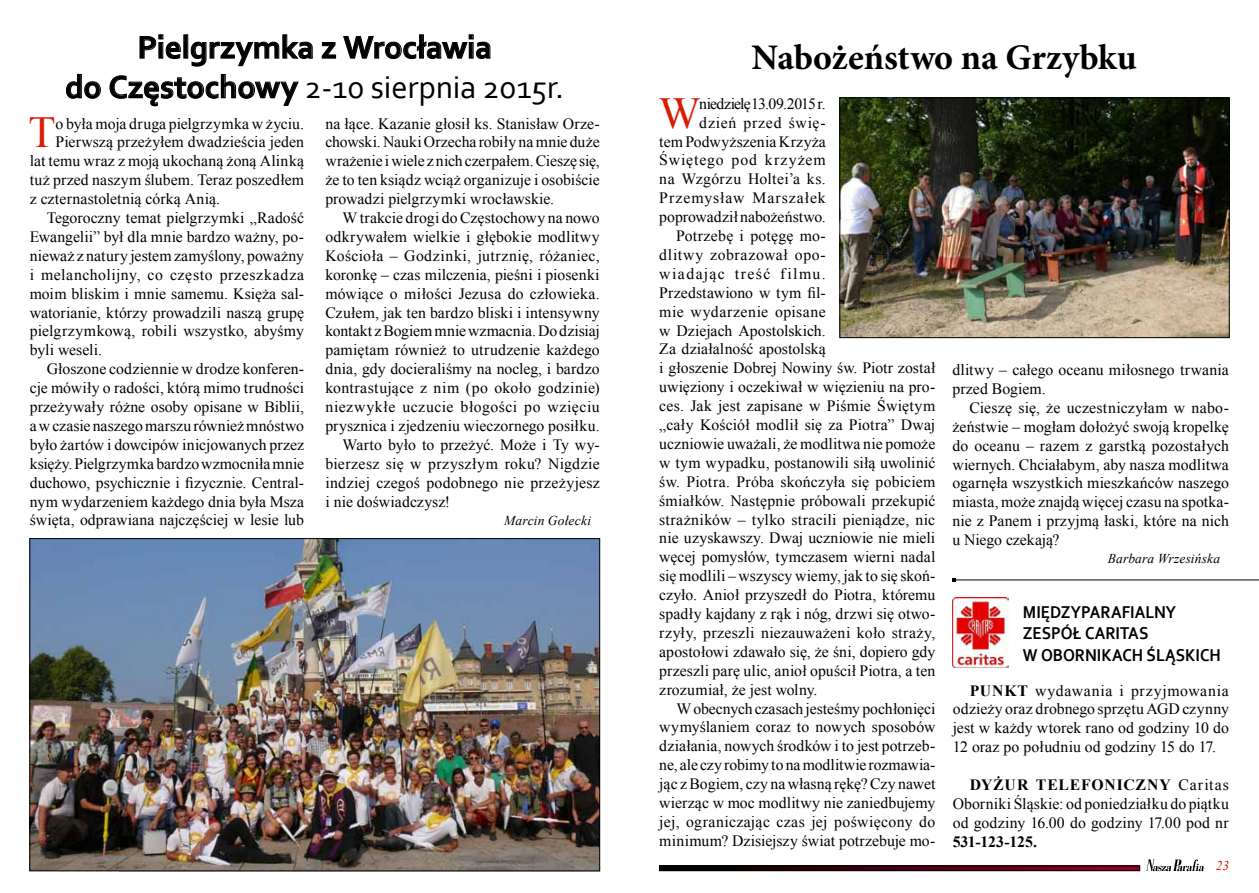
<style>
.page{position:relative;width:1259px;height:893px;background:#fff}
.page>*{position:absolute;margin:0;border:0;box-sizing:border-box;transform-origin:0 0}
.t1{font:44.25px "Times New Roman";color:#d81d02}
.t2{font:700 36px "Minion Pro";letter-spacing:-.005em;color:#000}
.t3{font:700 33px/39.6px "Corbel";letter-spacing:-.005em;color:#000;text-align:center}
.t4{font:700 18px/21.6px "Corbel";color:#000;scale:.9 1}
.t5{font:15.75px/18.9px "Times New Roman";letter-spacing:.01em;color:#000;text-align:justify}
.t6{font:15.75px "Times New Roman";letter-spacing:.04em;color:#000}
.t7{font:15.75px "Times New Roman";letter-spacing:.03em;color:#000}
.t8{font:15.75px "Times New Roman";letter-spacing:-.045em;color:#000}
.t9{font:15.75px "Times New Roman";letter-spacing:.055em;color:#000}
.t10{font:15.75px "Times New Roman";letter-spacing:.095em;color:#000}
.t11{font:15.75px "Times New Roman";letter-spacing:.06em;color:#000}
.t12{font:15.75px "Times New Roman";letter-spacing:.05em;color:#000}
.t13{font:700 15.75px "Times New Roman";letter-spacing:-.005em;color:#000}
.t14{font:italic 13.5px "Times New Roman";letter-spacing:.01em;color:#000}
.t15{font:italic 13.5px "Times New Roman";color:#d81d02}
.s1{font-weight:400}
.s2{font-weight:700}
</style>
<div class="page">
<svg style="left:1146px;top:859px;width:57px;height:12px"></svg>
<svg style="left:661px;top:868px;width:477px;height:1px"></svg>
<div style="left:659px;top:866px;width:481px;height:5px;border:1px solid #000"></div>
<img style="left:952px;top:598px;width:56px;height:69px">
<hr style="left:954px;top:580px;width:305px;height:1px;background:#000">
<img style="left:31px;top:540px;width:567px;height:329px">
<svg style="left:139px;top:34px;width:42px;height:25px"></svg>
<svg style="left:190px;top:34px;width:123px;height:33px"></svg>
<svg style="left:321px;top:42px;width:15px;height:17px"></svg>
<svg style="left:343px;top:34px;width:148px;height:26px"></svg>
<svg style="left:66px;top:74px;width:35px;height:25px"></svg>
<svg style="left:109px;top:74px;width:190px;height:33px"></svg>
<img style="left:841px;top:99px;width:386px;height:237px">
<div style="left:839px;top:97px;width:390px;height:241px;border:1px solid #000"></div>
<h3 class="t3" style="left:65px;top:27px;width:500px">Pielgrzymka z Wrocławia<br>do Częstochowy <span class="s1">2-10 sierpnia 2015r.</span></h3>
<h1 class="t1" style="left:28px;top:103px;width:29px">T</h1>
<p class="t5" style="left:55px;top:114px;width:250px">o była moja druga pielgrzymka w życiu.</p>
<p class="t5" style="left:55px;top:132px;width:250px">Pierwszą przeżyłem dwadzieścia jeden</p>
<p class="t5" style="left:30px;top:151px;width:276px">lat temu wraz z moją ukochaną żoną Alinką</p>
<p class="t5" style="left:30px;top:170px;width:276px">tuż przed naszym ślubem. Teraz poszedłem</p>
<p class="t5" style="left:30px;top:189px;width:192px">z czternastoletnią córką Anią.</p>
<p class="t5" style="left:47px;top:208px;width:259px">Tegoroczny temat pielgrzymki „Radość</p>
<p class="t5" style="left:30px;top:227px;width:276px">Ewangelii” był dla mnie bardzo ważny, po-</p>
<p class="t5" style="left:30px;top:246px;width:276px">nieważ z natury jestem zamyślony, poważny</p>
<p class="t6" style="left:30px;top:264px;width:276px">i melancholijny, co często przeszkadza</p>
<p class="t5" style="left:30px;top:284px;width:276px">moim bliskim i mnie samemu. Księża sal-</p>
<p class="t5" style="left:30px;top:303px;width:276px">watorianie, którzy prowadzili naszą grupę</p>
<p class="t5" style="left:30px;top:321px;width:276px">pielgrzymkową, robili wszystko, abyśmy</p>
<p class="t5" style="left:30px;top:340px;width:74px">byli weseli.</p>
<p class="t5" style="left:47px;top:359px;width:259px">Głoszone codziennie w drodze konferen-</p>
<p class="t5" style="left:30px;top:378px;width:276px">cje mówiły o radości, którą mimo trudności</p>
<p class="t5" style="left:30px;top:397px;width:276px">przeżywały różne osoby opisane w Biblii,</p>
<p class="t5" style="left:30px;top:416px;width:276px">a w czasie naszego marszu również mnóstwo</p>
<p class="t5" style="left:30px;top:435px;width:276px">było żartów i dowcipów inicjowanych przez</p>
<p class="t5" style="left:30px;top:454px;width:276px">księży. Pielgrzymka bardzo wzmocniła mnie</p>
<p class="t5" style="left:30px;top:473px;width:276px">duchowo, psychicznie i fizycznie. Central-</p>
<p class="t5" style="left:30px;top:492px;width:276px">nym wydarzeniem każdego dnia była Msza</p>
<p class="t5" style="left:30px;top:510px;width:276px">święta, odprawiana najczęściej w lesie lub</p>
<p class="t5" style="left:325px;top:114px;width:276px">na łące. Kazanie głosił ks. Stanisław Orze&shy;chowski. Nauki Orzecha robiły na mnie duże wrażenie i wiele z nich czerpałem. Cieszę się, że to ten ksiądz wciąż organizuje i osobiście prowadzi pielgrzymki wrocławskie.</p>
<p class="t5" style="left:342px;top:208px;width:259px">W trakcie drogi do Częstochowy na nowo</p>
<p class="t5" style="left:325px;top:227px;width:276px">odkrywałem wielkie i głębokie modlitwy</p>
<p class="t5" style="left:325px;top:246px;width:276px">Kościoła – Godzinki, jutrznię, różaniec,</p>
<p class="t5" style="left:325px;top:265px;width:276px">koronkę – czas milczenia, pieśni i piosenki</p>
<p class="t5" style="left:325px;top:284px;width:276px">mówiące o miłości Jezusa do człowieka.</p>
<p class="t5" style="left:325px;top:303px;width:276px">Czułem, jak ten bardzo bliski i intensywny</p>
<p class="t5" style="left:325px;top:321px;width:276px">kontakt z Bogiem mnie wzmacnia. Do dzisiaj</p>
<p class="t5" style="left:325px;top:340px;width:276px">pamiętam również to utrudzenie każdego</p>
<p class="t5" style="left:325px;top:359px;width:276px">dnia, gdy docieraliśmy na nocleg, i bardzo</p>
<p class="t5" style="left:325px;top:378px;width:276px">kontrastujące z nim (po około godzinie)</p>
<p class="t7" style="left:325px;top:396px;width:276px">niezwykłe uczucie błogości po wzięciu</p>
<p class="t5" style="left:325px;top:416px;width:276px">prysznica i zjedzeniu wieczornego posiłku.</p>
<p class="t5" style="left:342px;top:435px;width:259px">Warto było to przeżyć. Może i Ty wy-</p>
<p class="t5" style="left:325px;top:454px;width:276px">bierzesz się w przyszłym roku? Nigdzie</p>
<p class="t5" style="left:325px;top:473px;width:276px">indziej czegoś podobnego nie przeżyjesz</p>
<p class="t5" style="left:325px;top:492px;width:126px">i nie doświadczysz!</p>
<p class="t14" style="left:504px;top:511px;width:88px">Marcin Gołecki</p>
<h2 class="t2" style="left:751px;top:32px;width:387px">Nabożeństwo na Grzybku</h2>
<h1 class="t1" style="left:659px;top:83px;width:43px">W</h1>
<p class="t8" style="left:699px;top:93px;width:128px">niedzielę 13.09.2015r.</p>
<p class="t12" style="left:699px;top:112px;width:128px">dzień przed świę-</p>
<p class="t5" style="left:659px;top:132px;width:168px">tem Podwyższenia Krzyża</p>
<p class="t11" style="left:659px;top:150px;width:168px">Świętego pod krzyżem</p>
<p class="t5" style="left:659px;top:169px;width:168px">na Wzgórzu Holtei’a ks.</p>
<p class="t9" style="left:659px;top:187px;width:168px">Przemysław Marszałek</p>
<p class="t5" style="left:659px;top:207px;width:168px">poprowadził nabożeństwo.</p>
<p class="t5" style="left:676px;top:226px;width:151px">Potrzebę i potęgę mo-</p>
<p class="t6" style="left:659px;top:244px;width:168px">dlitwy zobrazował opo-</p>
<p class="t10" style="left:659px;top:263px;width:168px">wiadając treść filmu.</p>
<p class="t5" style="left:659px;top:283px;width:168px">Przedstawiono w tym fil-</p>
<p class="t7" style="left:659px;top:301px;width:168px">mie wydarzenie opisane</p>
<p class="t5" style="left:659px;top:321px;width:168px">w Dziejach Apostolskich.</p>
<p class="t5" style="left:659px;top:339px;width:168px">Za działalność apostolską</p>
<p class="t5" style="left:659px;top:358px;width:277px">i głoszenie Dobrej Nowiny św. Piotr został</p>
<p class="t5" style="left:659px;top:377px;width:278px">uwięziony i oczekiwał w więzieniu na pro-</p>
<p class="t5" style="left:659px;top:396px;width:277px">ces. Jak jest zapisane w Piśmie Świętym</p>
<p class="t5" style="left:659px;top:415px;width:277px">„cały Kościół modlił się za Piotra” Dwaj</p>
<p class="t5" style="left:659px;top:434px;width:278px">uczniowie uważali, że modlitwa nie pomoże</p>
<p class="t5" style="left:659px;top:453px;width:278px">w tym wypadku, postanowili siłą uwolinić</p>
<p class="t5" style="left:659px;top:472px;width:278px">św. Piotra. Próba skończyła się pobiciem</p>
<p class="t5" style="left:659px;top:491px;width:277px">śmiałków. Następnie próbowali przekupić</p>
<p class="t5" style="left:659px;top:510px;width:277px">strażników – tylko stracili pieniądze, nic</p>
<p class="t5" style="left:659px;top:528px;width:277px">nie uzyskawszy. Dwaj uczniowie nie mieli</p>
<p class="t5" style="left:659px;top:547px;width:277px">węcej pomysłów, tymczasem wierni nadal</p>
<p class="t5" style="left:659px;top:566px;width:278px">się modlili – wszyscy wiemy, jak to się skoń-</p>
<p class="t5" style="left:659px;top:585px;width:277px">czyło. Anioł przyszedł do Piotra, któremu</p>
<p class="t5" style="left:659px;top:604px;width:278px">spadły kajdany z rąk i nóg, drzwi się otwo-</p>
<p class="t5" style="left:659px;top:623px;width:277px">rzyły, przeszli niezauważeni koło straży,</p>
<p class="t5" style="left:659px;top:642px;width:277px">apostołowi zdawało się, że śni, dopiero gdy</p>
<p class="t5" style="left:659px;top:661px;width:277px">przeszli parę ulic, anioł opuścił Piotra, a ten</p>
<p class="t5" style="left:659px;top:680px;width:160px">zrozumiał, że jest wolny.</p>
<p class="t5" style="left:676px;top:699px;width:261px">W obecnych czasach jesteśmy pochłonięci</p>
<p class="t5" style="left:659px;top:717px;width:278px">wymyślaniem coraz to nowych sposobów</p>
<p class="t5" style="left:659px;top:736px;width:278px">działania, nowych środków i to jest potrzeb-</p>
<p class="t5" style="left:659px;top:755px;width:278px">ne, ale czy robimy to na modlitwie rozmawia-</p>
<p class="t5" style="left:659px;top:774px;width:278px">jąc z Bogiem, czy na własną rękę? Czy nawet</p>
<p class="t5" style="left:659px;top:793px;width:277px">wierząc w moc modlitwy nie zaniedbujemy</p>
<p class="t5" style="left:659px;top:812px;width:277px">jej, ograniczając czas jej poświęcony do</p>
<p class="t5" style="left:659px;top:831px;width:278px">minimum? Dzisiejszy świat potrzebuje mo-</p>
<p class="t5" style="left:952px;top:360px;width:278px">dlitwy – całego oceanu miłosnego trwania przed Bogiem.</p>
<p class="t5" style="left:952px;top:398px;width:278px;text-indent:17px">Cieszę się, że uczestniczyłam w nabo&shy;żeństwie – mogłam dołożyć swoją kropelkę do oceanu – razem z garstką pozostałych wiernych. Chciałabym, aby nasza modlitwa ogarnęła wszystkich mieszkańców naszego miasta, może znajdą więcej czasu na spotka&shy;nie z Panem i przyjmą łaski, które na nich u Niego czekają?</p>
<p class="t14" style="left:1107px;top:550px;width:114px">Barbara Wrzesińska</p>
<p class="t4" style="left:1023px;top:600px;width:221px">MIĘDZYPARAFIALNY<br>ZESPÓŁ CARITAS<br>W OBORNIKACH ŚLĄSKICH</p>
<p class="t5" style="left:952px;top:681px;width:278px;text-indent:17px"><span class="s2">PUNKT</span> wydawania i przyjmowania odzieży oraz drobnego sprzętu AGD czynny jest w każdy wtorek rano od godziny 10 do 12 oraz po południu od godziny 15 do 17.</p>
<p class="t5" style="left:952px;top:775px;width:278px;text-indent:17px"><span class="s2">DYŻUR TELEFONICZNY</span> Caritas Oborniki Śląskie: od poniedziałku do piątku od godziny 16.00 do godziny 17.00 pod nr</p>
<p class="t13" style="left:952px;top:831px;width:86px">531-123-125.</p>
<p class="t15" style="left:1215px;top:857px;width:15px">23</p>
</div>
